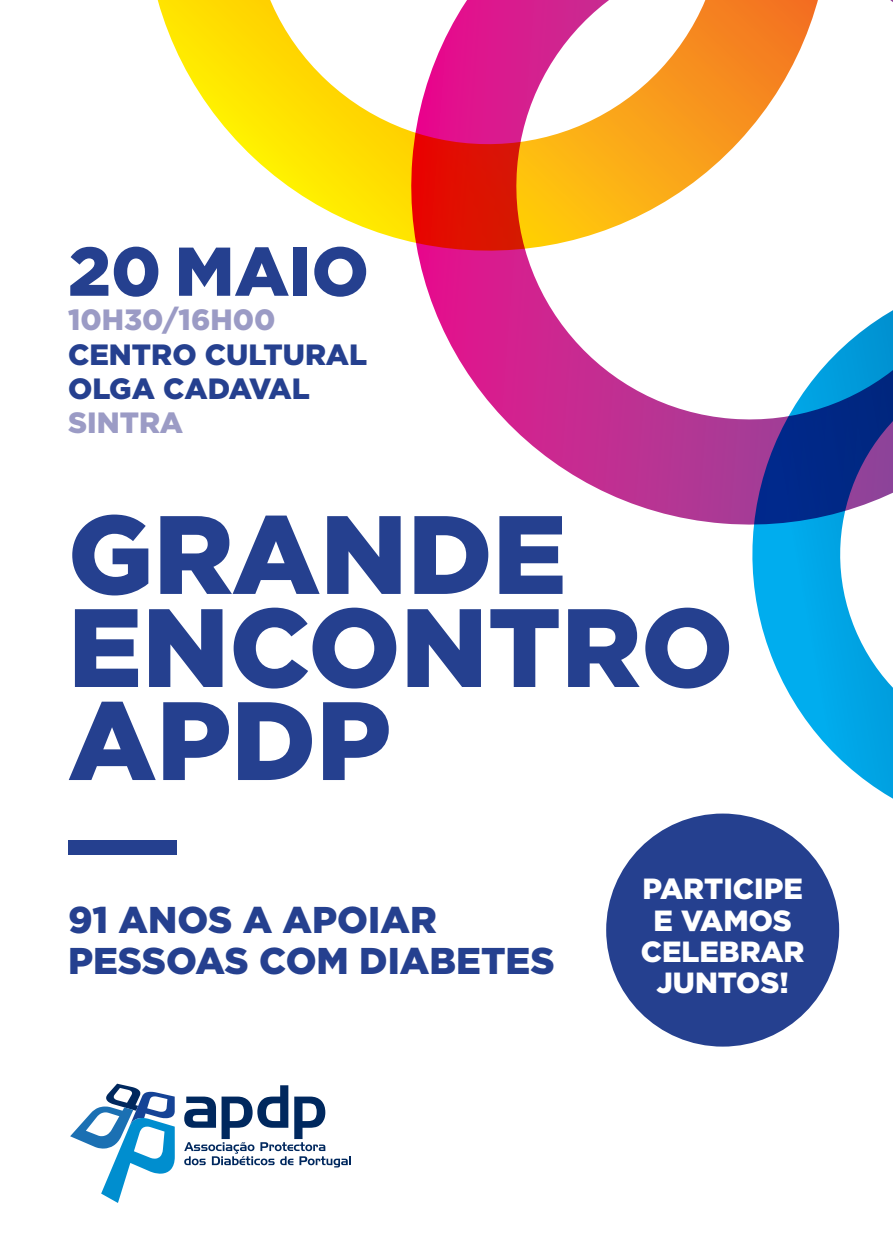
<style>
.page{position:relative;width:893px;height:1259px;background:#fff}
.page>*{position:absolute;margin:0;border:0;box-sizing:border-box;transform-origin:0 0}
.t1{font:900 111px/93px "Gotham";color:#25408f}
.t2{font:900 68.7px "Gotham";color:#25408f}
.t3{font:900 37.2px/40.5px "Gotham";color:#25408f}
.t4{font:900 29.4px/34.5px "Gotham";color:#25408f}
.t5{font:900 29.4px "Gotham";color:#9b9bc5}
.t6{font:900 29.1px/31.2px "Gotham";color:#fff;text-align:center}
</style>
<div class="page">
<svg style="left:752px;top:538px;width:141px;height:337px"></svg>
<svg style="left:426px;top:0;width:467px;height:538px"></svg>
<svg style="left:157px;top:0;width:710px;height:287px"></svg>
<div style="left:68px;top:841px;width:109px;height:14px;background:#25408f"></div>
<div style="left:606px;top:813px;width:233px;height:233px;background:#25408f;border-radius:50%"></div>
<svg style="left:184px;top:1085px;width:167px;height:82px"></svg>
<svg style="left:70px;top:1083px;width:105px;height:120px"></svg>
<h2 class="t2" style="left:68px;top:224px;width:302px">20 MAIO</h2>
<p class="t5" style="left:68px;top:299px;width:209px">10H30/16H00</p>
<p class="t4" style="left:68px;top:337px;width:301px">CENTRO CULTURAL<br>OLGA CADAVAL</p>
<p class="t5" style="left:68px;top:403px;width:117px">SINTRA</p>
<h1 class="t1" style="left:68px;top:507px;width:667px">GRANDE<br>ENCONTRO<br>APDP</h1>
<p class="t3" style="left:68px;top:899px;width:488px">91 ANOS A APOIAR<br>PESSOAS COM DIABETES</p>
<p class="t6" style="left:641px;top:873px;width:165px">PARTICIPE<br>E VAMOS<br>CELEBRAR<br>JUNTOS!</p>
</div>
